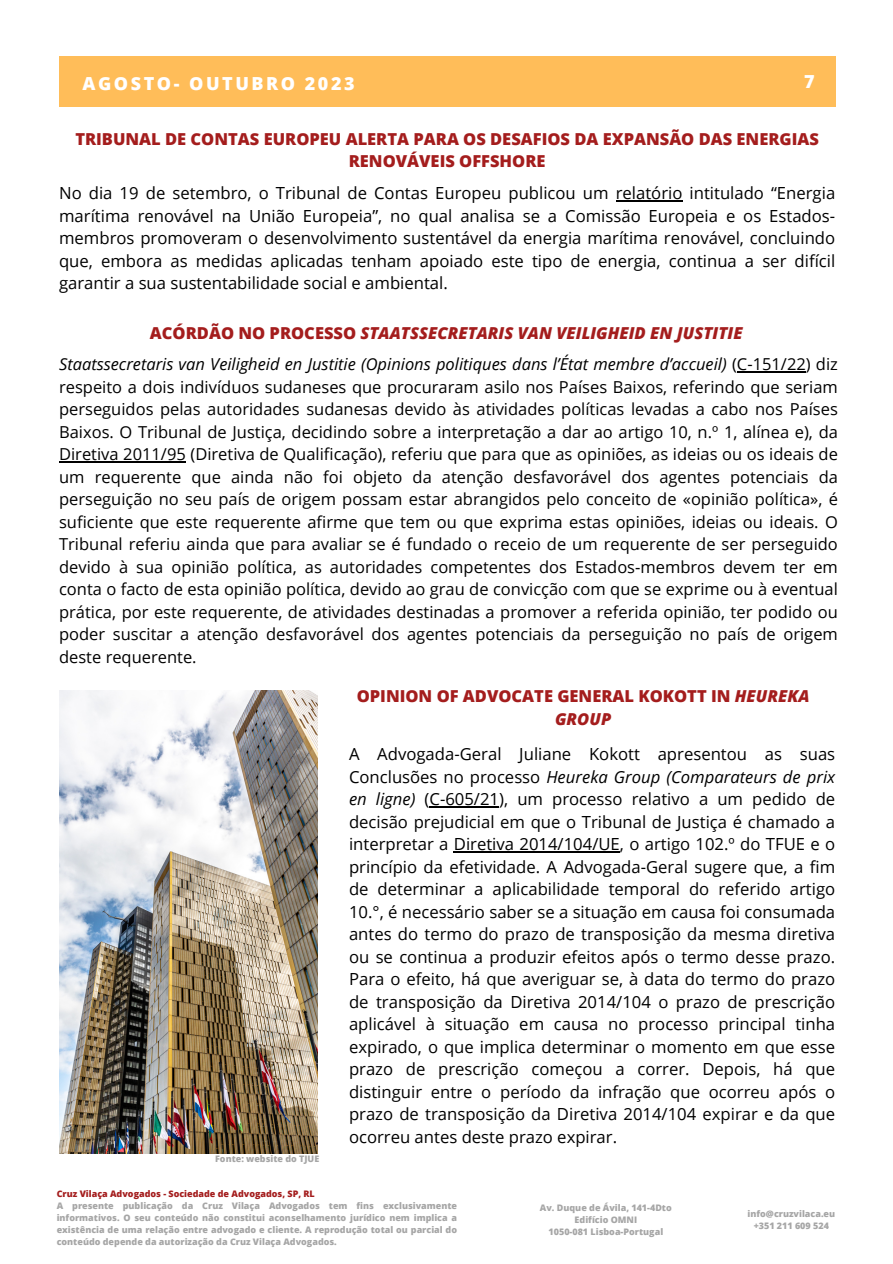
<style>
.page{position:relative;width:893px;height:1264px;background:#fff}
.page>*{position:absolute;margin:0;border:0;box-sizing:border-box;transform-origin:0 0}
.t1{font:800 18px "Open Sans";letter-spacing:.14em;color:#fff}
.t2{font:16.65px/22.5px "Open Sans";color:#000;text-align:justify}
.t3{font:16.5px/22.5px "Open Sans";color:#000;text-align:justify}
.t4{font:800 16.5px/22.5px "Open Sans";color:#a41d1d;text-align:center}
.t5{font:italic 800 16.5px "Open Sans";color:#a41d1d}
.t6{font:800 9px/12px "Open Sans";color:#a6a6a6;text-align:justify}
.t7{font:800 9px "Open Sans";color:#a41d1d}
.s1{font-style:normal}
.s2{font-style:italic}
.s3{font-family:"Noto Sans"}
</style>
<div class="page">
<div style="left:59px;top:56px;width:776px;height:51px;background:#ffbd59"></div>
<img style="left:59px;top:690px;width:259px;height:463px">
<hr style="left:615px;top:200px;width:67px;height:1px;background:#000">
<hr style="left:737px;top:371px;width:68px;height:1px;background:#000">
<hr style="left:59px;top:461px;width:127px;height:1px;background:#000">
<hr style="left:429px;top:806px;width:70px;height:1px;background:#000">
<hr style="left:454px;top:851px;width:166px;height:1px;background:#000">
<p class="t1" style="left:83px;top:70px;width:273px">AGOSTO- OUTUBRO 2023</p>
<p class="t1" style="left:804px;top:69px;width:12px">7</p>
<p class="t4" style="left:75px;top:127px;width:745px">TRIBUNAL DE CONTAS EUROPEU ALERTA PARA OS DESAFIOS DA EXPANSÃO DAS ENERGIAS<br>RENOVÁVEIS OFFSHORE</p>
<p class="t2" style="left:59px;top:181px;width:777px">No dia 19 de setembro, o Tribunal de Contas Europeu publicou um relatório intitulado “Energia marítima renovável na União Europeia”, no qual analisa se a Comissão Europeia e os Estados&shy;membros promoveram o desenvolvimento sustentável da energia marítima renovável, concluindo que, embora as medidas aplicadas tenham apoiado este tipo de energia, continua a ser difícil garantir a sua sustentabilidade social e ambiental.</p>
<p class="t5" style="left:150px;top:321px;width:594px"><span class="s1">ACÓRDÃO NO PROCESSO</span> STAATSSECRETARIS VAN VEILIGHEID EN JUSTITIE</p>
<p class="t3" style="left:59px;top:353px;width:780px"><span class="s2">Staatssecretaris van Veiligheid en Justitie (Opinions politiques dans l’État membre d’accueil)</span> (C-151/22) diz respeito a dois indivíduos sudaneses que procuraram asilo nos Países Baixos, referindo que seriam perseguidos pelas autoridades sudanesas devido às atividades políticas levadas a cabo nos Países Baixos. O Tribunal de Justiça, decidindo sobre a interpretação a dar ao artigo 10, n.º 1, alínea e), da Diretiva 2011/95 (Diretiva de Qualificação), referiu que para que as opiniões, as ideias ou os ideais de um requerente que ainda não foi objeto da atenção desfavorável dos agentes potenciais da perseguição no seu país de origem possam estar abrangidos pelo conceito de «opinião política», é suficiente que este requerente afirme que tem ou que exprima estas opiniões, ideias ou ideais. O Tribunal referiu ainda que para avaliar se é fundado o receio de um requerente de ser perseguido devido à sua opinião política, as autoridades competentes dos Estados<span class="s3">‑</span>membros devem ter em conta o facto de esta opinião política, devido ao grau de convicção com que se exprime ou à eventual prática, por este requerente, de atividades destinadas a promover a referida opinião, ter podido ou poder suscitar a atenção desfavorável dos agentes potenciais da perseguição no país de origem deste requerente.</p>
<p class="t6" style="left:215px;top:1152px;width:106px">Fonte: website do TJUE</p>
<p class="t4" style="left:357px;top:684px;width:454px">OPINION OF ADVOCATE GENERAL KOKOTT IN <span class="s2">HEUREKA<br>GROUP</span></p>
<p class="t2" style="left:349px;top:742px;width:487px">A Advogada-Geral Juliane Kokott apresentou as suas Conclusões no processo <span class="s2">Heureka Group (Comparateurs de prix en ligne)</span> (C-605/21), um processo relativo a um pedido de decisão prejudicial em que o Tribunal de Justiça é chamado a interpretar a Diretiva 2014/104/UE, o artigo 102.º do TFUE e o princípio da efetividade. A Advogada-Geral sugere que, a fim de determinar a aplicabilidade temporal do referido artigo 10.°, é necessário saber se a situação em causa foi consumada antes do termo do prazo de transposição da mesma diretiva ou se continua a produzir efeitos após o termo desse prazo.<br>Para o efeito, há que averiguar se, à data do termo do prazo de transposição da Diretiva 2014/104 o prazo de prescrição aplicável à situação em causa no processo principal tinha expirado, o que implica determinar o momento em que esse prazo de prescrição começou a correr. Depois, há que distinguir entre o período da infração que ocorreu após o prazo de transposição da Diretiva 2014/104 expirar e da que ocorreu antes deste prazo expirar.</p>
<p class="t7" style="left:57px;top:1187px;width:259px">Cruz Vilaça Advogados - Sociedade de Advogados, SP, RL</p>
<p class="t6" style="left:57px;top:1199px;width:402px">A presente publicação da Cruz Vilaça Advogados tem fins exclusivamente informativos. O seu conteúdo não constitui aconselhamento jurídico nem implica a existência de uma relação entre advogado e cliente. A reprodução total ou parcial do conteúdo depende da autorização da Cruz Vilaça Advogados.</p>
<p class="t6" style="left:540px;top:1201px;width:133px">Av. Duque de Ávila, 141-4Dto</p>
<p class="t6" style="left:574px;top:1213px;width:64px">Edifício OMNI</p>
<p class="t6" style="left:548px;top:1225px;width:116px">1050-081 Lisboa-Portugal</p>
<p class="t6" style="left:747px;top:1207px;width:89px">info@cruzvilaca.eu</p>
<p class="t6" style="left:753px;top:1219px;width:77px">+351 211 609 524</p>
</div>
